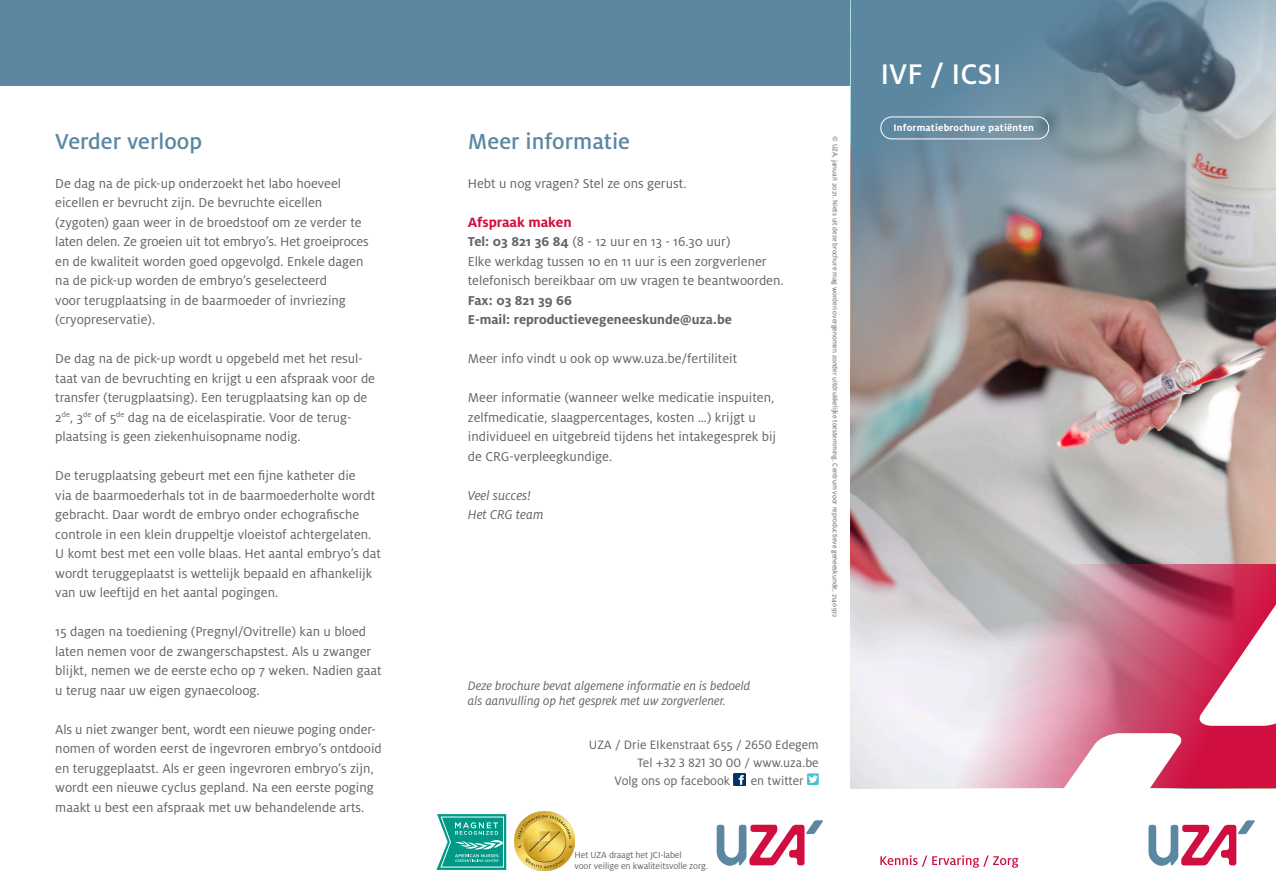
<style>
.page{position:relative;width:1276px;height:893px;background:#fff}
.page>*{position:absolute;margin:0;border:0;box-sizing:border-box;transform-origin:0 0}
.t1{font:500 31.5px "Milo OT";color:#fff}
._1_-_Hoofdtitel{font:500 24px "Milo OT";color:#5c87a1}
.Ondertitels{font:700 15px "Milo OT";color:#d10e40}
._2_-_Body{font:14.25px/19.5px "Milo OT";color:#636366}
.Body-tekst{font:14.25px/19.5px "Milo OT";color:#636366}
._2_-_Body-2{font:italic 14.25px "Milo OT";color:#636366}
.Body-tekst-2{font:italic 13.5px "Milo OT";color:#636366}
.t2{font:13.5px "Milo OT";color:#636366}
.t3{font:700 10.5px "Milo OT";letter-spacing:.02em;color:#fff}
.t4{font:9.75px/11.2px "Milo OT";letter-spacing:-.01em;color:#636366}
.t5{font:7.5px "Milo OT";color:#636366}
.s1{font-weight:700}
</style>
<div class="page">
<svg style="left:716px;top:820px;width:107px;height:46px"></svg>
<svg style="left:733px;top:773px;width:12px;height:12px"></svg>
<div style="left:807px;top:773px;width:12px;height:12px;background:#47c3d2"></div>
<svg style="left:808px;top:775px;width:9px;height:8px"></svg>
<img style="left:514px;top:811px;width:60px;height:60px">
<svg style="left:436px;top:814px;width:70px;height:56px;background:#3fb2a4"></svg>
<div style="left:425px;top:0;width:425px;height:85px;background:#5c87a1"></div>
<div style="left:0;top:0;width:425px;height:85px;background:#5c87a1"></div>
<img style="left:850px;top:442px;width:426px;height:346px">
<svg style="left:906px;top:565px;width:370px;height:223px;background:#d398aa"></svg>
<svg style="left:1196px;top:589px;width:80px;height:137px"></svg>
<svg style="left:1056px;top:733px;width:128px;height:56px"></svg>
<svg style="left:1148px;top:820px;width:107px;height:46px"></svg>
<svg style="left:880px;top:855px;width:138px;height:13px"></svg>
<img style="left:850px;top:0;width:426px;height:442px">
<div style="left:880px;top:117px;width:169px;height:22px;border:1px solid #fff;border-radius:11px"></div>
<p class="_1_-_Hoofdtitel" style="left:55px;top:128px;width:148px">Verder verloop</p>
<p class="_2_-_Body" style="left:55px;top:174px;width:315px">De dag na de pick-up onderzoekt het labo hoeveel eicellen er bevrucht zijn. De bevruchte eicellen (zygoten) gaan weer in de broedstoof om ze verder te laten delen. Ze groeien uit tot embryo’s. Het groeiproces en de kwaliteit worden goed opgevolgd. Enkele dagen na de pick-up worden de embryo’s geselecteerd<br>voor terugplaatsing in de baarmoeder of invriezing (cryopreservatie).</p>
<p class="_2_-_Body" style="left:55px;top:349px;width:321px">De dag na de pick-up wordt u opgebeld met het resul&shy;taat van de bevruchting en krijgt u een afspraak voor de transfer (terugplaatsing). Een terugplaatsing kan op de 2<sup>de</sup>, 3<sup>de</sup> of 5<sup>de</sup> dag na de eicelaspiratie. Voor de terug&shy;plaatsing is geen ziekenhuisopname nodig.</p>
<p class="_2_-_Body" style="left:55px;top:466px;width:321px">De terugplaatsing gebeurt met een fijne katheter die via de baarmoederhals tot in de baarmoederholte wordt gebracht. Daar wordt de embryo onder echografische</p>
<p class="_2_-_Body" style="left:55px;top:525px;width:327px">controle in een klein druppeltje vloeistof achtergelaten.<br>U komt best met een volle blaas. Het aantal embryo’s dat wordt teruggeplaatst is wettelijk bepaald en afhankelijk van uw leeftijd en het aantal pogingen.</p>
<p class="_2_-_Body" style="left:55px;top:622px;width:328px">15 dagen na toediening (Pregnyl/Ovitrelle) kan u bloed laten nemen voor de zwangerschapstest. Als u zwanger blijkt, nemen we de eerste echo op 7 weken. Nadien gaat u terug naar uw eigen gynaecoloog.</p>
<p class="_2_-_Body" style="left:55px;top:720px;width:322px">Als u niet zwanger bent, wordt een nieuwe poging onder-</p>
<p class="_2_-_Body" style="left:55px;top:739px;width:328px">nomen of worden eerst de ingevroren embryo’s ontdooid en teruggeplaatst. Als er geen ingevroren embryo’s zijn, wordt een nieuwe cyclus gepland. Na een eerste poging maakt u best een afspraak met uw behandelende arts.</p>
<p class="_1_-_Hoofdtitel" style="left:468px;top:128px;width:164px">Meer informatie</p>
<p class="_2_-_Body" style="left:468px;top:174px;width:220px">Hebt u nog vragen? Stel ze ons gerust.</p>
<p class="Ondertitels" style="left:468px;top:214px;width:105px">Afspraak maken</p>
<p class="Body-tekst" style="left:468px;top:232px;width:317px"><span class="s1">Tel: 03 821 36 84</span> (8 - 12 uur en 13 - 16.30 uur)<br>Elke werkdag tussen 10 en 11 uur is een zorgverlener telefonisch bereikbaar om uw vragen te beantwoorden.<br><span class="s1">Fax: 03 821 39 66<br>E-mail: reproductievegeneeskunde@uza.be</span></p>
<p class="Body-tekst" style="left:468px;top:349px;width:271px">Meer info vindt u ook op www.uza.be/fertiliteit</p>
<p class="_2_-_Body" style="left:468px;top:388px;width:308px">Meer informatie (wanneer welke medicatie inspuiten, zelfmedicatie, slaagpercentages, kosten …) krijgt u</p>
<p class="_2_-_Body" style="left:468px;top:427px;width:310px">individueel en uitgebreid tijdens het intakegesprek bij de CRG-verpleegkundige.</p>
<p class="_2_-_Body-2" style="left:468px;top:488px;width:64px">Veel succes!</p>
<p class="_2_-_Body-2" style="left:468px;top:507px;width:77px">Het CRG team</p>
<p class="t5" style="left:839px;top:136px;width:483px;rotate:90deg">© UZA, januari 2021. Niets uit deze brochure mag worden overgenomen zonder uitdrukkelijke toestemming. Centrum voor reproductieve geneeskunde, 2140972</p>
<p class="Body-tekst-2" style="left:468px;top:679px;width:284px">Deze brochure bevat algemene informatie en is bedoeld</p>
<p class="Body-tekst-2" style="left:468px;top:694px;width:259px">als aanvulling op het gesprek met uw zorgverlener.</p>
<p class="t2" style="left:589px;top:737px;width:231px">UZA / Drie EIkenstraat 655 / 2650 Edegem</p>
<p class="t2" style="left:637px;top:755px;width:183px">Tel +32 3 821 30 00 / www.uza.be</p>
<p class="t2" style="left:614px;top:773px;width:117px">Volg ons op facebook</p>
<p class="t2" style="left:751px;top:773px;width:54px">en twitter</p>
<p class="t4" style="left:574px;top:849px;width:135px">Het UZA draagt het JCI-label<br>voor veilige en kwaliteitsvolle zorg.</p>
<p class="t1" style="left:880px;top:57px;width:123px">IVF / ICSI</p>
<p class="t3" style="left:893px;top:122px;width:142px">Informatiebrochure patiënten</p>
</div>
